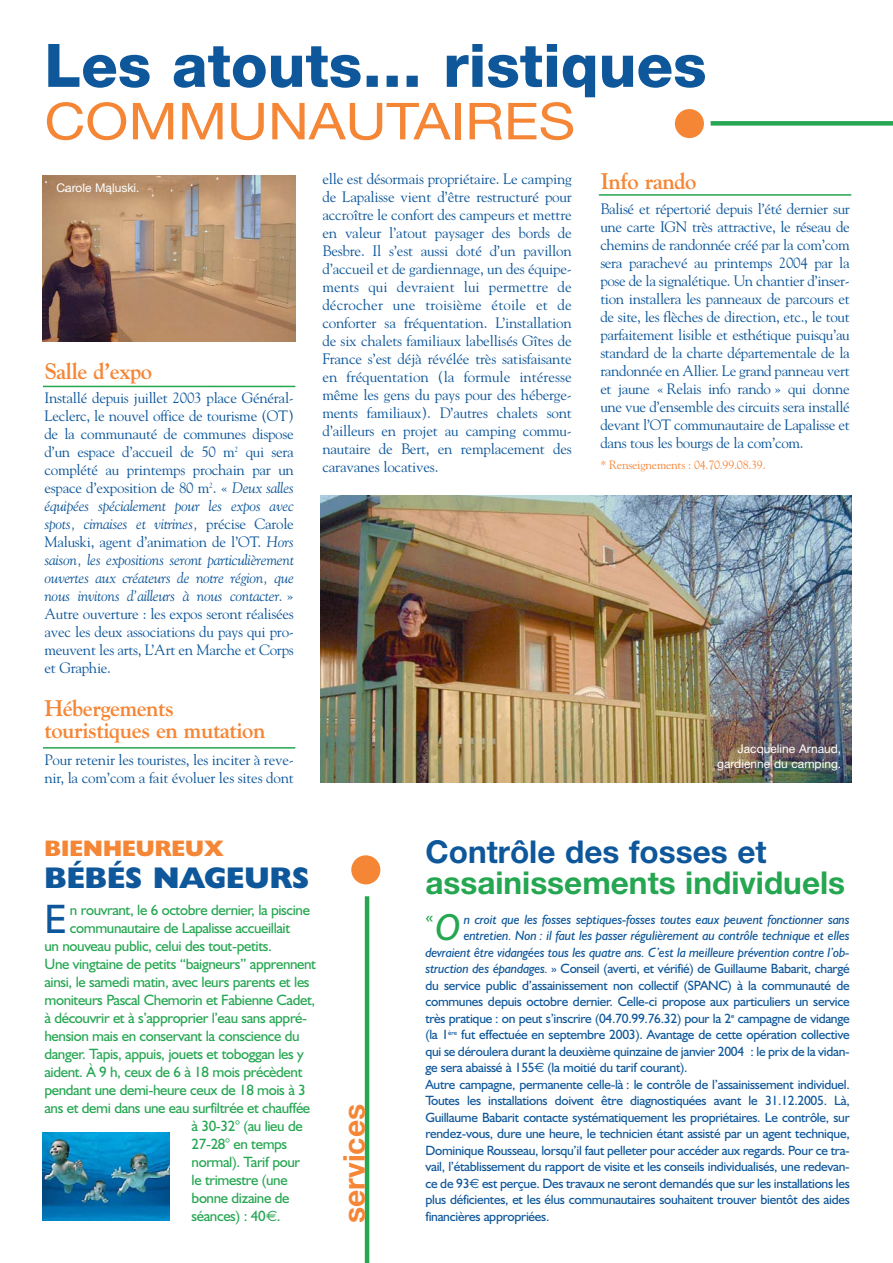
<style>
.page{position:relative;width:893px;height:1263px;background:#fff}
.page>*{position:absolute;margin:0;border:0;box-sizing:border-box;transform-origin:0 0}
.t1{font:800 60px "Helvetica Neue";color:#0e579a}
.t2{font:51px "Helvetica Neue";color:#f58636;scale:1.11 1}
.t3{font:41.25px "Humanist 521 BT";color:#0e579a}
.t4{font:italic 37.65px "Humanist 521 BT";color:#25a651}
.t5{font:700 31.5px "Helvetica Neue";color:#25a651}
.t6{font:700 31.5px "Helvetica Neue";color:#0e579a}
.t7{font:800 30px "Humanist 521 BT";letter-spacing:.005em;color:#0e579a}
.t8{font:700 30px "Helvetica Neue";color:#f58636}
.t9{font:700 22.5px/22.5px "Goudy";letter-spacing:-.02em;color:#f58636}
.t10{font:800 22.5px "Humanist 521 BT";letter-spacing:.005em;color:#f58636}
.t11{font:18.9px "Humanist 521 BT";color:#25a651}
.t12{font:15px/18px "Goudy";letter-spacing:-.015em;color:#0e579a;text-align:justify}
.t13{font:15px "Humanist 521 BT";letter-spacing:-.025em;color:#25a651}
.t14{font:13.5px "Humanist 521 BT";letter-spacing:-.02em;color:#0e579a}
.t15{font:italic 13.5px "Humanist 521 BT";letter-spacing:-.02em;color:#0e579a}
.t16{font:12px/14.4px "Helvetica Neue";color:#fff;text-align:right}
.t17{font:12px "Goudy";letter-spacing:-.02em;color:#f58636}
.s1{font-style:italic}
.s2{font-family:"Euro Sans"}
</style>
<div class="page">
<hr style="left:365px;top:896px;width:4px;height:367px;background:#25a651">
<div style="left:675px;top:109px;width:29px;height:29px;background:#f58636;border-radius:50%"></div>
<div style="left:710px;top:121px;width:182px;height:5px;background:#25a651"></div>
<img style="left:321px;top:495px;width:530px;height:287px">
<img style="left:43px;top:175px;width:252px;height:167px">
<div style="left:351px;top:855px;width:29px;height:29px;background:#f58636;border-radius:50%"></div>
<img style="left:43px;top:1133px;width:126px;height:87px">
<hr style="left:43px;top:386px;width:252px;height:1px;background:#25a651">
<hr style="left:43px;top:747px;width:252px;height:2px;background:#25a651">
<hr style="left:599px;top:194px;width:252px;height:2px;background:#25a651">
<h1 class="t1" style="left:44px;top:44px;width:663px">Les atouts… ristiques</h1>
<h2 class="t2" style="left:44px;top:103px;width:479px">COMMUNAUTAIRES</h2>
<p class="t12" style="left:322px;top:171px;width:251px">elle est désormais propriétaire. Le camping de Lapalisse vient d’être restructuré pour accroître le confort des campeurs et mettre en valeur l’atout paysager des bords de Besbre. Il s’est aussi doté d’un pavillon d’accueil et de gardiennage, un des équipe&shy;ments qui devraient lui permettre de décrocher une troisième étoile et de conforter sa fréquentation. L’installation de six chalets familiaux labellisés Gîtes de France s’est déjà révélée très satisfaisante en fréquentation (la formule intéresse même les gens du pays pour des héberge&shy;ments familiaux). D’autres chalets sont d’ailleurs en projet au camping commu&shy;nautaire de Bert, en remplacement des caravanes locatives.</p>
<h3 class="t9" style="left:600px;top:172px;width:98px">Info rando</h3>
<p class="t16" style="left:57px;top:182px;width:85px">Carole Maluski.</p>
<p class="t12" style="left:600px;top:201px;width:251px">Balisé et répertorié depuis l’été dernier sur une carte IGN très attractive, le réseau de chemins de randonnée créé par la com’com sera parachevé au printemps 2004 par la pose de la signalétique. Un chantier d’inser&shy;tion installera les panneaux de parcours et de site, les flèches de direction, etc., le tout parfaitement lisible et esthétique puisqu’au standard de la charte départementale de la randonnée en Allier. Le grand panneau vert et jaune « Relais info rando » qui donne une vue d’ensemble des circuits sera installé devant l’OT communautaire de Lapalisse et dans tous les bourgs de la com’com.</p>
<p class="t17" style="left:600px;top:460px;width:167px">* Renseignements : 04.70.99.08.39.</p>
<h3 class="t9" style="left:44px;top:361px;width:109px">Salle d’expo</h3>
<p class="t12" style="left:44px;top:390px;width:251px">Installé depuis juillet 2003 place Général-Leclerc, le nouvel office de tourisme (OT) de la communauté de communes dispose d’un espace d’accueil de 50 m<sup>2</sup> qui sera complété au printemps prochain par un espace d’exposition de 80 m<sup>2</sup>. « <span class="s1">Deux salles équipées spécialement pour les expos avec spots, cimaises et vitrines,</span> précise Carole Maluski, agent d’animation de l’OT. <span class="s1">Hors saison, les expositions seront particulièrement ouvertes aux créateurs de notre région, que nous invitons d’ailleurs à nous contacter.</span> » Autre ouverture : les expos seront réalisées avec les deux associations du pays qui pro&shy;meuvent les arts, L’Art en Marche et Corps et Graphie.</p>
<h3 class="t9" style="left:44px;top:699px;width:222px">Hébergements touristiques en mutation</h3>
<p class="t12" style="left:44px;top:752px;width:251px">Pour retenir les touristes, les inciter à reve&shy;nir, la com’com a fait évoluer les sites dont</p>
<p class="t16" style="left:717px;top:743px;width:126px">Jacqueline Arnaud, gardienne du camping.</p>
<h3 class="t10" style="left:44px;top:840px;width:181px">BIENHEUREUX</h3>
<h3 class="t7" style="left:44px;top:867px;width:266px">BÉBÉS NAGEURS</h3>
<h3 class="t3" style="left:44px;top:904px;width:24px">E</h3>
<p class="t13" style="left:70px;top:904px;width:241px">n rouvrant, le 6 octobre dernier, la piscine</p>
<p class="t13" style="left:70px;top:922px;width:222px">communautaire de Lapalisse accueillait</p>
<p class="t13" style="left:44px;top:940px;width:229px">un nouveau public, celui des tout-petits.</p>
<p class="t13" style="left:44px;top:958px;width:273px">Une vingtaine de petits “baigneurs” apprennent</p>
<p class="t13" style="left:44px;top:976px;width:266px">ainsi, le samedi matin, avec leurs parents et les</p>
<p class="t13" style="left:44px;top:994px;width:272px">moniteurs Pascal Chemorin et Fabienne Cadet,</p>
<p class="t13" style="left:44px;top:1012px;width:264px">à découvrir et à s’approprier l’eau sans appré-</p>
<p class="t13" style="left:44px;top:1030px;width:256px">hension mais en conservant la conscience du</p>
<p class="t13" style="left:44px;top:1048px;width:261px">danger. Tapis, appuis, jouets et toboggan les y</p>
<p class="t13" style="left:44px;top:1066px;width:259px">aident. À 9 h, ceux de 6 à 18 mois précèdent</p>
<p class="t13" style="left:44px;top:1084px;width:263px">pendant une demi-heure ceux de 18 mois à 3</p>
<p class="t13" style="left:44px;top:1102px;width:267px">ans et demi dans une eau surfiltrée et chauffée</p>
<p class="t13" style="left:192px;top:1120px;width:113px">à 30-32° (au lieu de</p>
<p class="t13" style="left:192px;top:1138px;width:97px">27-28° en temps</p>
<p class="t13" style="left:192px;top:1156px;width:110px">normal). Tarif pour</p>
<p class="t13" style="left:192px;top:1174px;width:98px">le trimestre (une</p>
<p class="t13" style="left:192px;top:1192px;width:99px">bonne dizaine de</p>
<p class="t13" style="left:192px;top:1210px;width:91px">séances) : 40<span class="s2">€</span>.</p>
<h3 class="t8" style="left:343px;top:1223px;width:120px;rotate:-90deg">services</h3>
<h3 class="t6" style="left:425px;top:840px;width:342px">Contrôle des fosses et</h3>
<h3 class="t5" style="left:425px;top:871px;width:421px">assainissements individuels</h3>
<p class="t11" style="left:425px;top:910px;width:10px">«</p>
<h3 class="t4" style="left:435px;top:913px;width:27px">O</h3>
<p class="t15" style="left:463px;top:914px;width:387px">n croit que les fosses septiques-fosses toutes eaux peuvent fonctionner sans</p>
<p class="t15" style="left:463px;top:931px;width:387px">entretien. Non : il faut les passer régulièrement au contrôle technique et elles</p>
<p class="t15" style="left:425px;top:947px;width:426px">devraient être vidangées tous les quatre ans. C’est la meilleure prévention contre l’ob-</p>
<p class="t14" style="left:425px;top:964px;width:426px"><span class="s1">struction des épandages.</span> » Conseil (averti, et vérifié) de Guillaume Babarit, chargé</p>
<p class="t14" style="left:425px;top:980px;width:426px">du service public d’assainissement non collectif (SPANC) à la communauté de</p>
<p class="t14" style="left:425px;top:997px;width:426px">communes depuis octobre dernier. Celle-ci propose aux particuliers un service</p>
<p class="t14" style="left:425px;top:1013px;width:426px">très pratique : on peut s’inscrire (04.70.99.76.32) pour la 2<sup>e</sup> campagne de vidange</p>
<p class="t14" style="left:425px;top:1030px;width:426px">(la 1<sup>ère</sup> fut effectuée en septembre 2003). Avantage de cette opération collective</p>
<p class="t14" style="left:425px;top:1046px;width:426px">qui se déroulera durant la deuxième quinzaine de janvier 2004 : le prix de la vidan-</p>
<p class="t14" style="left:425px;top:1063px;width:263px">ge sera abaissé à 155<span class="s2">€</span> (la moitié du tarif courant).</p>
<p class="t14" style="left:425px;top:1079px;width:426px">Autre campagne, permanente celle-là : le contrôle de l’assainissement individuel.</p>
<p class="t14" style="left:425px;top:1096px;width:426px">Toutes les installations doivent être diagnostiquées avant le 31.12.2005. Là,</p>
<p class="t14" style="left:425px;top:1112px;width:426px">Guillaume Babarit contacte systématiquement les propriétaires. Le contrôle, sur</p>
<p class="t14" style="left:425px;top:1129px;width:426px">rendez-vous, dure une heure, le technicien étant assisté par un agent technique,</p>
<p class="t14" style="left:425px;top:1145px;width:426px">Dominique Rousseau, lorsqu’il faut pelleter pour accéder aux regards. Pour ce tra-</p>
<p class="t14" style="left:425px;top:1162px;width:426px">vail, l’établissement du rapport de visite et les conseils individualisés, une redevan-</p>
<p class="t14" style="left:425px;top:1178px;width:426px">ce de 93<span class="s2">€</span> est perçue. Des travaux ne seront demandés que sur les installations les</p>
<p class="t14" style="left:425px;top:1195px;width:426px">plus déficientes, et les élus communautaires souhaitent trouver bientôt des aides</p>
<p class="t14" style="left:425px;top:1211px;width:125px">financières appropriées.</p>
</div>
